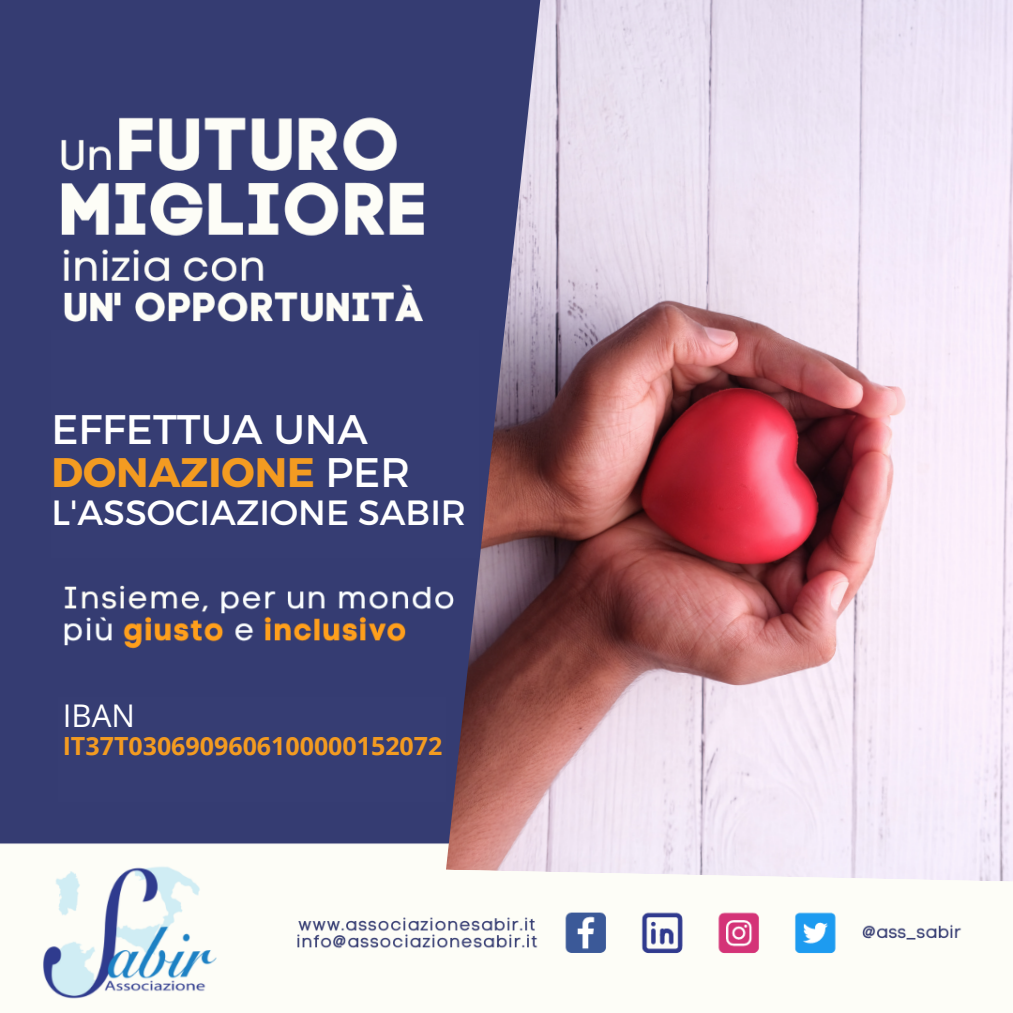
<style>
.page{position:relative;width:1013px;height:1013px;background:#fff}
.page>*{position:absolute;margin:0;border:0;box-sizing:border-box;transform-origin:0 0}
.t1{font:41.25px/43.1px "Montserrat";color:#fff}
.t2{font:35px "Montserrat";color:#fff}
.t3{font:31.25px "Open Sans";color:#fff}
.t4{font:700 25px "Open Sans";color:#f39b21}
.s1{font-weight:700;color:#f39b21}
</style>
<div class="page">
<img style="left:0;top:0;width:1003px;height:999px">
<div style="left:51px;top:330px;width:428px;height:227px;background:#363d73"></div>
<div style="left:58px;top:697px;width:388px;height:104px;background:#363d73"></div>
<img style="left:446px;top:0;width:566px;height:881px">
<h1 class="t1" style="left:51px;top:406px;width:360px">EFFETTUA UNA<br><span class="s1">DONAZIONE</span> PER</h1>
<h2 class="t2" style="left:51px;top:489px;width:416px">L'ASSOCIAZIONE SABIR</h2>
<p class="t3" style="left:63px;top:694px;width:74px">IBAN</p>
<p class="t4" style="left:63px;top:727px;width:381px">IT37T0306909606100000152072</p>
</div>
